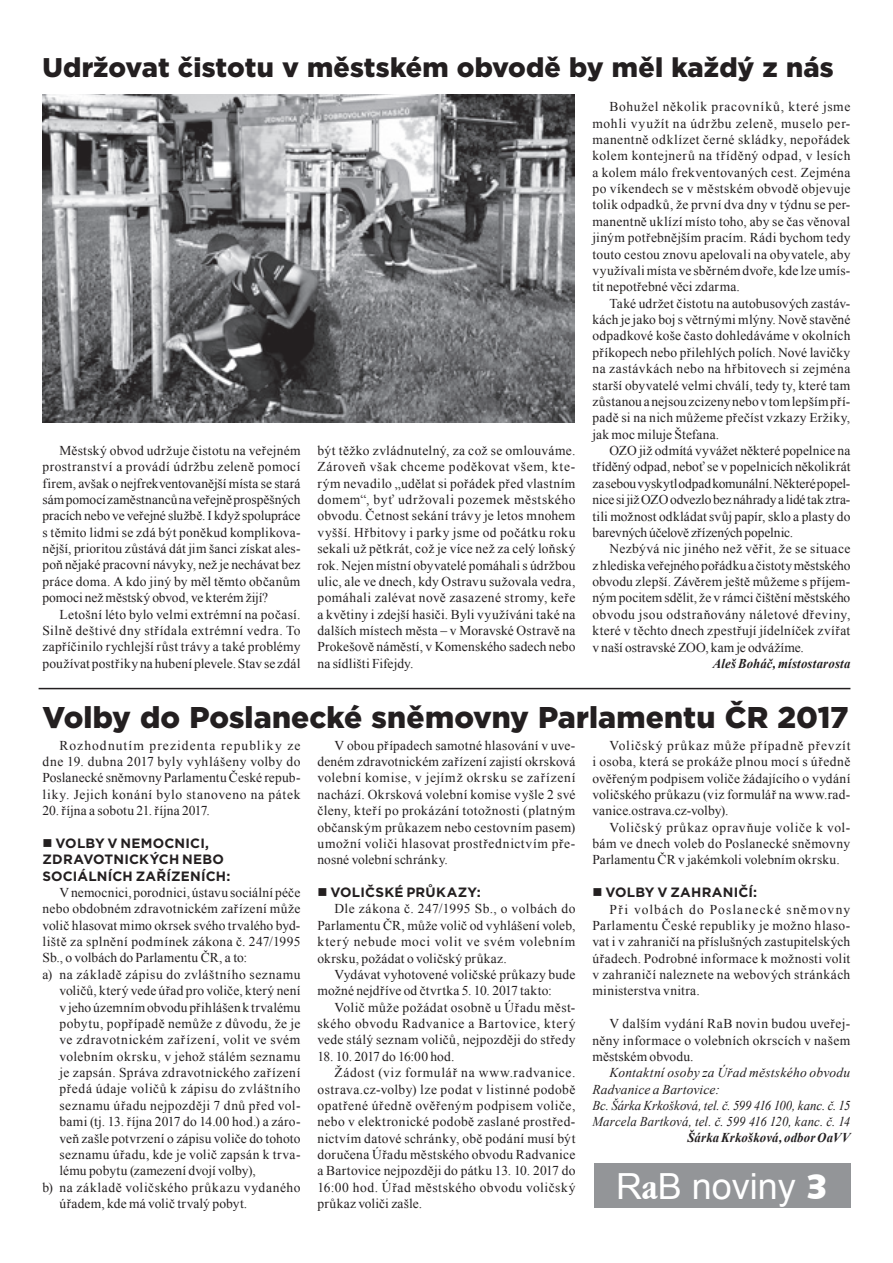
<style>
.page{position:relative;width:893px;height:1263px;background:#fff}
.page>*{position:absolute;margin:0;border:0;box-sizing:border-box;transform-origin:0 0}
.t1{font:36px "Arial";color:#fff}
.t2{font:900 30px "Gotham";color:#231f20}
.t3{font:900 27px "Gotham";letter-spacing:.005em;color:#231f20}
.t4{font:13.5px/16.4px "Times New Roman";letter-spacing:.02em;color:#231f20;text-align:justify}
.t5{font:13.5px "Times New Roman";letter-spacing:.04em;color:#231f20}
.t6{font:italic 13.5px/16.2px "Times New Roman";letter-spacing:.01em;color:#231f20}
.t7{font:700 13.5px/16.4px "Gotham";letter-spacing:.015em;color:#231f20}
.t8{font:13.5px "Times New Roman";letter-spacing:.045em;color:#231f20}
.t9{font:italic 700 13.5px "Times New Roman";letter-spacing:.01em;color:#231f20;scale:.95 1}
.t10{font:13.5px "Times New Roman";letter-spacing:.05em;color:#231f20}
.t11{font:13.5px "Times New Roman";color:#231f20}
.t12{font:13.5px "Times New Roman";letter-spacing:-.02em;color:#231f20}
.s1{font-family:"Garmd ITC Bk Cn BTCE Bold Condensed"}
.s2{font-family:"Humanst 531 Blk BTCE Black"}
</style>
<div class="page">
<div style="left:594px;top:1163px;width:256px;height:45px;background:#939598"></div>
<img style="left:43px;top:95px;width:532px;height:327px">
<hr style="left:39px;top:688px;width:811px;height:1px;background:#231f20">
<h3 class="t3" style="left:43px;top:49px;width:793px">Udržovat čistotu v městském obvodě by měl každý z nás</h3>
<p class="t4" style="left:43px;top:442px;width:259px;text-indent:17px">Městský obvod udržuje čistotu na veřejném prostranství a provádí údržbu zeleně pomocí firem, avšak o nejfrekventovanější místa se stará sám pomocí zaměstnanců na veřejně prospěšných pracích nebo ve veřejné službě. I když spolupráce s těmito lidmi se zdá být poněkud komplikova&shy;nější, prioritou zůstává dát jim šanci získat ales&shy;poň nějaké pracovní návyky, než je nechávat bez práce doma. A kdo jiný by měl těmto občanům pomoci než městský obvod, ve kterém žijí?</p>
<p class="t4" style="left:43px;top:606px;width:259px;text-indent:17px">Letošní léto bylo velmi extrémní na počasí.<br>Silně deštivé dny střídala extrémní vedra. To zapříčinilo rychlejší růst trávy a také problémy používat postřiky na hubení plevele. Stav se zdál</p>
<p class="t4" style="left:317px;top:442px;width:259px">být těžko zvládnutelný, za což se omlouváme.<br>Zároveň však chceme poděkovat všem, kte&shy;rým nevadilo „udělat si pořádek před vlastním domem“, byť udržovali pozemek městského obvodu. Četnost sekání trávy je letos mnohem vyšší. Hřbitovy i parky jsme od počátku roku sekali už pětkrát, což je více než za celý loňský rok. Nejen místní obyvatelé pomáhali s údržbou ulic, ale ve dnech, kdy Ostravu sužovala vedra, pomáhali zalévat nově zasazené stromy, keře a květiny i zdejší hasiči. Byli využíváni také na dalších místech města – v Moravské Ostravě na Prokešově náměstí, v Komenského sadech nebo na sídlišti Fifejdy.</p>
<p class="t4" style="left:592px;top:98px;width:259px;text-indent:17px">Bohužel několik pracovníků, které jsme mohli využít na údržbu zeleně, muselo per&shy;manentně odklízet černé skládky, nepořádek kolem kontejnerů na tříděný odpad, v lesích a kolem málo frekventovaných cest. Zejména po víkendech se v městském obvodě objevuje tolik odpadků, že první dva dny v týdnu se per&shy;manentně uklízí místo toho, aby se čas věnoval jiným potřebnějším pracím. Rádi bychom tedy touto cestou znovu apelovali na obyvatele, aby využívali místa ve sběrném dvoře, kde lze umís&shy;tit nepotřebné věci zdarma.</p>
<p class="t4" style="left:592px;top:295px;width:259px;text-indent:17px">Také udržet čistotu na autobusových zastáv&shy;kách je jako boj s větrnými mlýny. Nově stavěné odpadkové koše často dohledáváme v okolních příkopech nebo přilehlých polích. Nové lavičky na zastávkách nebo na hřbitovech si zejména starší obyvatelé velmi chválí, tedy ty, které tam zůstanou a nejsou zcizeny nebo v tom lepším pří&shy;padě si na nich můžeme přečíst vzkazy Eržiky, jak moc miluje Štefana.</p>
<p class="t4" style="left:592px;top:442px;width:259px;text-indent:17px">OZO již odmítá vyvážet některé popelnice na tříděný odpad, neboť se v popelnicích několikrát za sebou vyskytl odpad komunální. Některé popel&shy;nice si již OZO odvezlo bez náhrady a lidé tak ztra&shy;tili možnost odkládat svůj papír, sklo a plasty do barevných účelově zřízených popelnic.</p>
<p class="t4" style="left:592px;top:540px;width:259px;text-indent:17px">Nezbývá nic jiného než věřit, že se situace z hlediska veřejného pořádku a čistoty městského obvodu zlepší. Závěrem ještě můžeme s příjem&shy;ným pocitem sdělit, že v rámci čištění městského obvodu jsou odstraňovány náletové dřeviny, které v těchto dnech zpestřují jídelníček zvířat v naší ostravské ZOO, kam je odvážíme.</p>
<p class="t9" style="left:713px;top:654px;width:146px">Aleš Boháč, místostarosta</p>
<h2 class="t2" style="left:43px;top:697px;width:807px">Volby do Poslanecké sněmovny Parlamentu ČR 2017</h2>
<p class="t4" style="left:43px;top:737px;width:259px;text-indent:17px">Rozhodnutím prezidenta republiky ze dne 19. dubna 2017 byly vyhlášeny volby do Poslanecké sněmovny Parlamentu České repub&shy;liky. Jejich konání bylo stanoveno na pátek</p>
<p class="t11" style="left:43px;top:801px;width:169px">20. října a sobotu 21. října 2017.</p>
<p class="t7" style="left:43px;top:835px;width:190px">■ VOLBY V NEMOCNICI,<br>ZDRAVOTNICKÝCH NEBO<br>SOCIÁLNÍCH ZAŘÍZENÍch :</p>
<p class="t4" style="left:60px;top:884px;width:242px">Vnemocnici, porodnici, ústavu sociální péče</p>
<p class="t4" style="left:43px;top:900px;width:259px">nebo obdobném zdravotnickém zařízení může</p>
<p class="t4" style="left:43px;top:917px;width:259px">volič hlasovat mimo okrsek svého trvalého byd-</p>
<p class="t4" style="left:43px;top:933px;width:259px">liště za splnění podmínek zákona č. 247/1995</p>
<p class="t4" style="left:43px;top:949px;width:206px">Sb., o volbách do Parlamentu ČR, a to:</p>
<p class="t8" style="left:43px;top:965px;width:259px">a) na základě zápisu do zvláštního seznamu</p>
<p class="t4" style="left:60px;top:982px;width:242px">voličů, který vede úřad pro voliče, který není</p>
<p class="t4" style="left:60px;top:999px;width:242px">v jeho územním obvodu přihlášen k trvalému</p>
<p class="t4" style="left:60px;top:1015px;width:242px">pobytu, popřípadě nemůže z důvodu, že je</p>
<p class="t8" style="left:60px;top:1031px;width:242px">ve zdravotnickém zařízení, volit ve svém</p>
<p class="t4" style="left:60px;top:1048px;width:242px">volebním okrsku, v jehož stálém seznamu</p>
<p class="t4" style="left:60px;top:1064px;width:242px">je zapsán. Správa zdravotnického zařízení</p>
<p class="t5" style="left:60px;top:1080px;width:242px">předá údaje voličů k zápisu do zvláštního</p>
<p class="t4" style="left:60px;top:1097px;width:242px">seznamu úřadu nejpozději 7 dnů před vol-</p>
<p class="t4" style="left:60px;top:1113px;width:242px">bami (tj. 13. října 2017 do 14.00 hod.) a záro-</p>
<p class="t4" style="left:60px;top:1130px;width:242px">veň zašle potvrzení o zápisu voliče do tohoto</p>
<p class="t4" style="left:60px;top:1146px;width:242px">seznamu úřadu, kde je volič zapsán k trva-</p>
<p class="t4" style="left:60px;top:1162px;width:198px">lému pobytu (zamezení dvojí volby),</p>
<p class="t5" style="left:43px;top:1178px;width:259px">b) na základě voličského průkazu vydaného</p>
<p class="t4" style="left:60px;top:1195px;width:189px">úřadem, kde má volič trvalý pobyt.</p>
<p class="t4" style="left:317px;top:737px;width:259px;text-indent:17px">V obou případech samotné hlasování v uve&shy;deném zdravotnickém zařízení zajistí okrsková volební komise, v jejímž okrsku se zařízení nachází. Okrsková volební komise vyšle 2 své členy, kteří po prokázání totožnosti (platným občanským průkazem nebo cestovním pasem) umožní voliči hlasovat prostřednictvím pře&shy;nosné volební schránky.</p>
<p class="t7" style="left:317px;top:884px;width:165px">■ VOLIČSKÉ PRŮKAZY:</p>
<p class="t4" style="left:317px;top:900px;width:259px;text-indent:17px">Dle zákona č. 247/1995 Sb., o volbách do Parlamentu ČR, může volič od vyhlášení voleb, který nebude moci volit ve svém volebním okrsku, požádat o voličský průkaz.</p>
<p class="t4" style="left:317px;top:966px;width:259px;text-indent:17px">Vydávat vyhotovené voličské průkazy bude možné nejdříve od čtvrtka 5. 10. 2017 takto:</p>
<p class="t4" style="left:317px;top:999px;width:259px;text-indent:17px">Volič může požádat osobně u Úřadu měst&shy;ského obvodu Radvanice a Bartovice, který vede stálý seznam voličů, nejpozději do středy</p>
<p class="t12" style="left:317px;top:1047px;width:138px">18. 10. 2017 do 16:00 hod.</p>
<p class="t10" style="left:334px;top:1063px;width:242px">Žádost (viz formulář na www.radvanice.</p>
<p class="t4" style="left:317px;top:1081px;width:259px">ostrava.cz-volby) lze podat v listinné podobě</p>
<p class="t5" style="left:317px;top:1096px;width:259px">opatřené úředně ověřeným podpisem voliče,</p>
<p class="t4" style="left:317px;top:1113px;width:259px">nebo v elektronické podobě zaslané prostřed-</p>
<p class="t4" style="left:317px;top:1130px;width:259px">nictvím datové schránky, obě podání musí být</p>
<p class="t4" style="left:317px;top:1146px;width:259px">doručena Úřadu městského obvodu Radvanice</p>
<p class="t4" style="left:317px;top:1162px;width:259px">a Bartovice nejpozději do pátku 13. 10. 2017 do</p>
<p class="t5" style="left:317px;top:1178px;width:259px">16:00 hod. Úřad městského obvodu voličský</p>
<p class="t4" style="left:317px;top:1195px;width:106px">průkaz voliči zašle.</p>
<p class="t4" style="left:592px;top:737px;width:259px;text-indent:17px">Voličský průkaz může případně převzít i osoba, která se prokáže plnou mocí s úředně ověřeným podpisem voliče žádajícího o vydání voličského průkazu (viz formulář na www.rad&shy;vanice.ostrava.cz-volby).</p>
<p class="t4" style="left:592px;top:819px;width:259px;text-indent:17px">Voličský průkaz opravňuje voliče k vol&shy;bám ve dnech voleb do Poslanecké sněmovny Parlamentu ČR v jakémkoli volebním okrsku.</p>
<p class="t7" style="left:592px;top:884px;width:166px">■ VOLBY V ZAHRANIČÍ:</p>
<p class="t4" style="left:592px;top:901px;width:259px;text-indent:17px">Při volbách do Poslanecké sněmovny Parlamentu České republiky je možno hlaso&shy;vat i v zahraničí na příslušných zastupitelských úřadech. Podrobné informace k možnosti volit v zahraničí naleznete na webových stránkách ministerstva vnitra.</p>
<p class="t4" style="left:592px;top:1015px;width:259px;text-indent:17px">V dalším vydání RaB novin budou uveřej&shy;něny informace o volebních okrscích v našem městském obvodu.</p>
<p class="t6" style="left:592px;top:1064px;width:259px;text-indent:17px">Kontaktní osoby za Úřad městského obvodu Radvanice a Bartovice:<br>Bc. Šárka Krkošková, tel. č. 599 416 100, kanc. č. 15<br>Marcela Bartková, tel. č. 599 416 120, kanc. č. 14</p>
<p class="t9" style="left:687px;top:1128px;width:173px">Šárka Krkošková, odbor OaVV</p>
<h1 class="t1" style="left:616px;top:1163px;width:214px">R<span class="s1">a</span>B noviny <span class="s2">3</span></h1>
</div>
